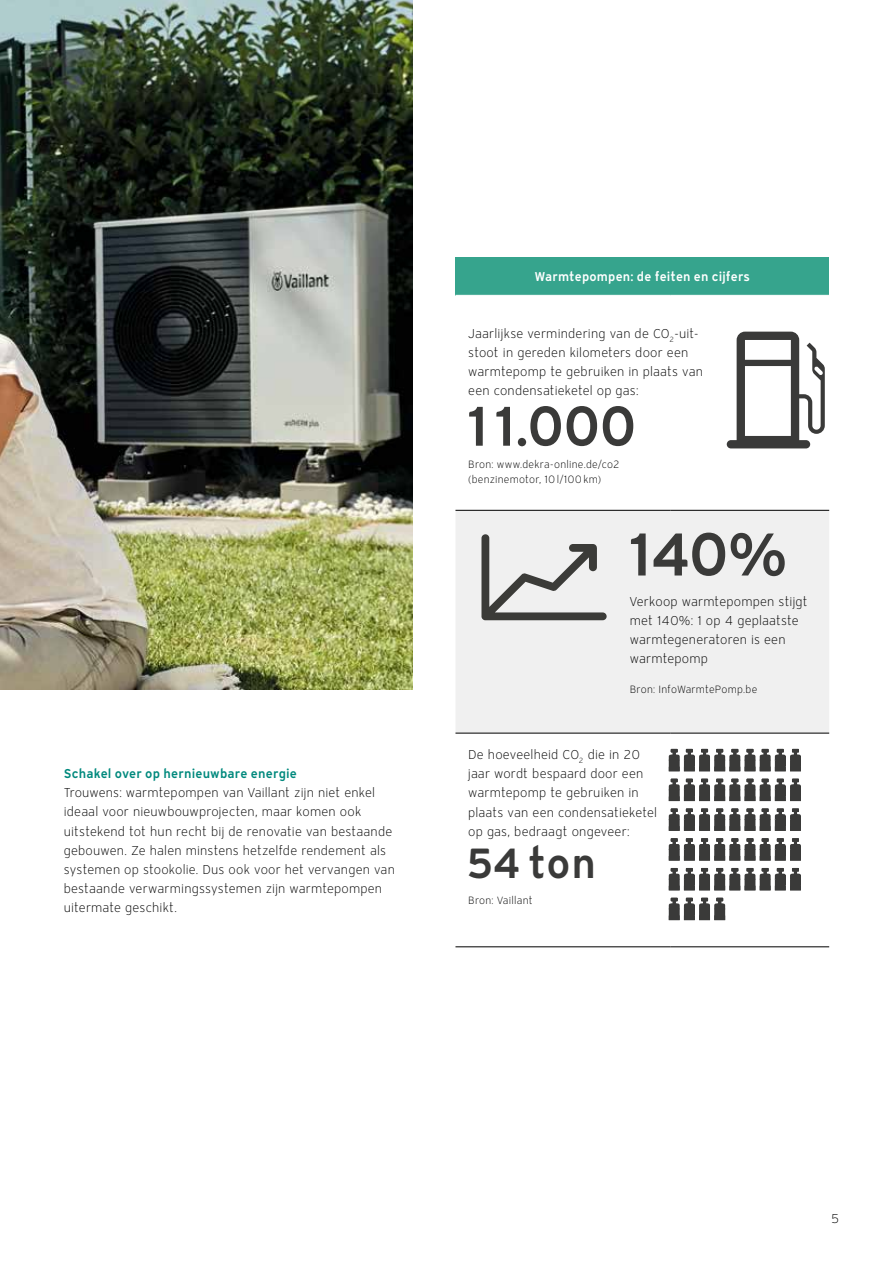
<style>
.page{position:relative;width:893px;height:1263px;background:#fff}
.page>*{position:absolute;margin:0;border:0;box-sizing:border-box;transform-origin:0 0}
.t1{font:600 60px "Vaillant 16";color:#3a3a39}
.t2{font:600 55.5px "Vaillant 16";color:#3a3a39}
.t3{font:600 42px "Vaillant 16";letter-spacing:.01em;color:#3a3a39}
.t4{font:300 12.75px/19.2px "Vaillant 16";letter-spacing:.01em;color:#000}
.t5{font:600 12.75px "Vaillant 16";letter-spacing:.015em;color:#00897d}
.t6{font:600 12.75px "Vaillant 16";letter-spacing:.015em;color:#fff}
.t7{font:300 10.5px/15px "Vaillant 16";letter-spacing:.02em;color:#000}
</style>
<div class="page">
<img style="left:0;top:0;width:412px;height:689px">
<div style="left:455px;top:257px;width:374px;height:38px;background:#36a48d"></div>
<svg style="left:455px;top:331px;width:374px;height:590px"></svg>
<div style="left:455px;top:511px;width:374px;height:222px;background:#f0f0f0"></div>
<hr style="left:455px;top:510px;width:215px;height:1px;background:#000">
<hr style="left:670px;top:510px;width:159px;height:1px;background:#000">
<hr style="left:455px;top:733px;width:215px;height:1px;background:#000">
<hr style="left:670px;top:733px;width:159px;height:1px;background:#000">
<hr style="left:455px;top:946px;width:215px;height:1px;background:#000">
<hr style="left:670px;top:946px;width:159px;height:1px;background:#000">
<svg style="left:669px;top:749px;width:132px;height:22px"></svg>
<div style="left:791px;top:756px;width:9px;height:10px;background:#3a3a39"></div>
<svg style="left:669px;top:779px;width:132px;height:22px"></svg>
<div style="left:791px;top:786px;width:9px;height:10px;background:#3a3a39"></div>
<svg style="left:669px;top:808px;width:132px;height:23px"></svg>
<div style="left:791px;top:816px;width:9px;height:9px;background:#3a3a39"></div>
<svg style="left:669px;top:838px;width:132px;height:22px"></svg>
<div style="left:791px;top:846px;width:9px;height:9px;background:#3a3a39"></div>
<svg style="left:669px;top:868px;width:132px;height:22px"></svg>
<div style="left:791px;top:875px;width:9px;height:10px;background:#3a3a39"></div>
<svg style="left:669px;top:898px;width:56px;height:22px"></svg>
<div style="left:715px;top:905px;width:10px;height:10px;background:#3a3a39"></div>
<svg style="left:727px;top:332px;width:98px;height:116px"></svg>
<svg style="left:481px;top:534px;width:126px;height:86px"></svg>
<p class="t5" style="left:64px;top:765px;width:235px">Schakel over op hernieuwbare energie</p>
<p class="t4" style="left:64px;top:783px;width:333px">Trouwens: warmtepompen van Vaillant zijn niet enkel ideaal voor nieuwbouwprojecten, maar komen ook uitstekend tot hun recht bij de renovatie van bestaande gebouwen. Ze halen minstens hetzelfde rendement als systemen op stookolie. Dus ook voor het vervangen van bestaande verwarmingssystemen zijn warmtepompen uitermate geschikt.</p>
<p class="t6" style="left:534px;top:268px;width:217px">Warmtepompen: de feiten en cijfers</p>
<p class="t4" style="left:468px;top:324px;width:236px">Jaarlijkse vermindering van de CO<sub>2</sub>-uit&shy;stoot in gereden kilometers door een warmtepomp te gebruiken in plaats van een condensatieketel op gas:</p>
<h2 class="t2" style="left:466px;top:388px;width:172px">11.000</h2>
<p class="t7" style="left:468px;top:456px;width:153px">Bron: www.dekra-online.de/co2 (benzinemotor, 10l/100km)</p>
<h1 class="t1" style="left:627px;top:514px;width:162px">140%</h1>
<p class="t4" style="left:630px;top:592px;width:179px">Verkoop warmtepompen stijgt met 140%: 1 op 4 geplaatste warmtegeneratoren is een warmtepomp</p>
<p class="t7" style="left:630px;top:682px;width:129px">Bron: InfoWarmtePomp.be</p>
<p class="t4" style="left:468px;top:745px;width:190px">De hoeveelheid CO<sub>2</sub> die in 20 jaar wordt bespaard door een warmtepomp te gebruiken in plaats van een condensatieketel op gas, bedraagt ongeveer:</p>
<h3 class="t3" style="left:466px;top:835px;width:131px">54ton</h3>
<p class="t7" style="left:468px;top:892px;width:66px">Bron: Vaillant</p>
<p class="t4" style="left:831px;top:1209px;width:10px">5</p>
</div>
